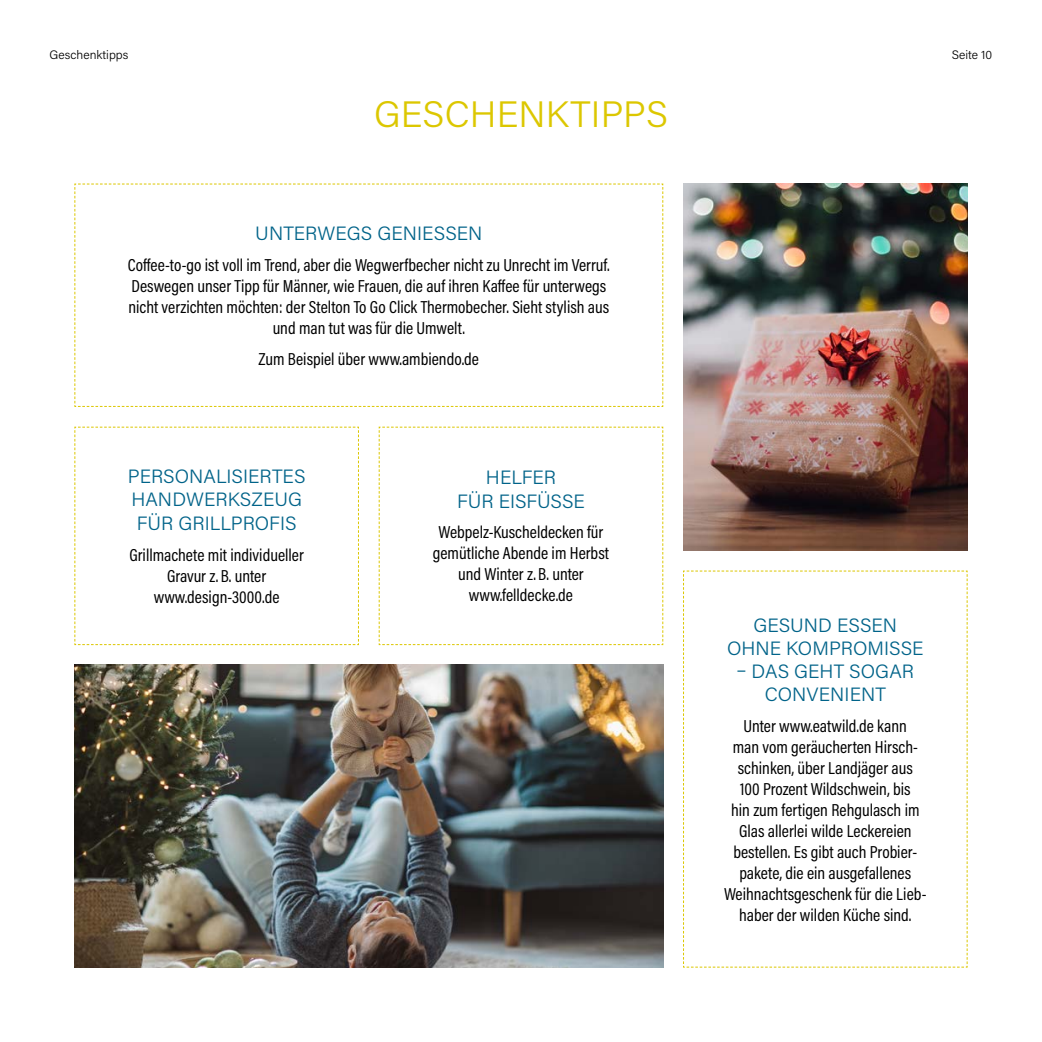
<style>
.page{position:relative;width:1042px;height:1042px;background:#fff}
.page>*{position:absolute;margin:0;border:0;box-sizing:border-box;transform-origin:0 0}
.t1{font:300 36.75px "Acumin Pro";letter-spacing:.005em;color:#dcc700}
.t2{font:300 19.25px/23.1px "Acumin Pro";color:#006389;text-align:center}
.t3{font:17.5px/21px "Acumin Pro Cond";color:#000;text-align:center}
.t4{font:300 12.25px "Acumin Pro";color:#000}
</style>
<div class="page">
<img style="left:683px;top:184px;width:284px;height:367px">
<svg style="left:378px;top:426px;width:286px;height:219px"></svg>
<svg style="left:74px;top:426px;width:285px;height:219px"></svg>
<svg style="left:74px;top:183px;width:590px;height:224px"></svg>
<svg style="left:683px;top:570px;width:285px;height:398px"></svg>
<img style="left:74px;top:665px;width:589px;height:302px">
<p class="t4" style="left:50px;top:46px;width:80px">Geschenktipps</p>
<p class="t4" style="left:951px;top:46px;width:42px">Seite 10</p>
<h1 class="t1" style="left:374px;top:88px;width:295px">GESCHENKTIPPS</h1>
<p class="t2" style="left:255px;top:221px;width:229px">UNTERWEGS GENIESSEN</p>
<p class="t3" style="left:128px;top:254px;width:483px">Coffee-to-go ist voll im Trend, aber die Wegwerfbecher nicht zu Unrecht im Verruf.<br>Deswegen unser Tipp für Männer, wie Frauen, die auf ihren Kaffee für unterwegs nicht verzichten möchten: der Stelton To Go Click Thermobecher. Sieht stylish aus und man tut was für die Umwelt.</p>
<p class="t3" style="left:259px;top:348px;width:222px">Zum Beispiel über www.ambiendo.de</p>
<p class="t2" style="left:128px;top:464px;width:179px;text-align:left">PERSONALISIERTES<br>HANDWERKSZEUG<br>FÜR GRILLPROFIS</p>
<p class="t3" style="left:129px;top:544px;width:176px">Grillmachete mit individueller<br>Gravur z. B. unter www.design-3000.de</p>
<p class="t2" style="left:457px;top:465px;width:129px">HELFER<br>FÜR EISFÜSSE</p>
<p class="t3" style="left:433px;top:521px;width:178px">Webpelz-Kuscheldecken für gemütliche Abende im Herbst und Winter z. B. unter www.felldecke.de</p>
<p class="t2" style="left:727px;top:612px;width:198px">GESUND ESSEN<br>OHNE KOMPROMISSE</p>
<p class="t2" style="left:736px;top:659px;width:179px">– DAS GEHT SOGAR<br>CONVENIENT</p>
<p class="t3" style="left:724px;top:715px;width:204px">Unter www.eatwild.de kann<br>man vom geräucherten Hirsch&shy;schinken, über Landjäger aus<br>100 Prozent Wildschwein, bis<br>hin zum fertigen Rehgulasch im<br>Glas allerlei wilde Leckereien bestellen. Es gibt auch Probier&shy;pakete, die ein ausgefallenes<br>Weihnachtsgeschenk für die Lieb&shy;haber der wilden Küche sind.</p>
</div>
